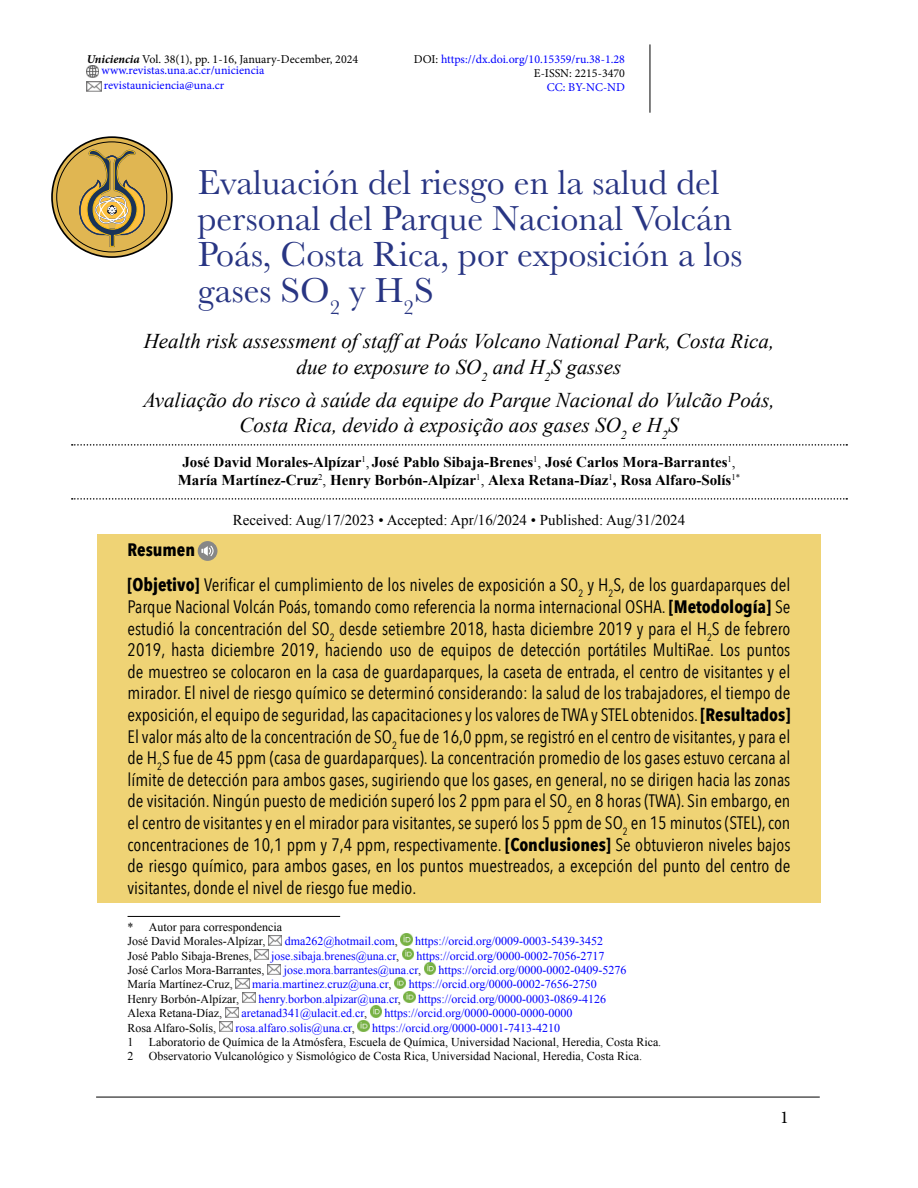
<style>
.page{position:relative;width:918px;height:1188px;background:#fff}
.page>*{position:absolute;margin:0;border:0;box-sizing:border-box;transform-origin:0 0}
.t1{font:36px/36px "Baskerville";color:#283583}
.t2{font:italic 21px/25.2px "Times New Roman";color:#000;text-align:center}
.t3{font:18px/21.6px "Avenir Next Condensed";color:#000}
.t4{font:18px "Minion Pro";color:#000}
.t5{font:700 15px/18px "Times New Roman";color:#000;text-align:center}
.t6{font:15px "Times New Roman";color:#000}
.t7{font:12px "Times New Roman";color:#00f}
.t8{font:12px/14.4px "Times New Roman";color:#000}
.t9{font:12px/14.4px "Minion Pro";color:#00f;text-align:right}
.t10{font:12px/11.4px "Minion Pro";color:#000}
.s1{font-weight:700;font-style:italic}
.s2{color:#00f}
.s3{color:#000}
.s4{font-weight:400}
.s5{font-weight:700}
</style>
<div class="page">
<hr style="left:96px;top:1097px;width:724px;height:1px;background:#000">
<hr style="left:650px;top:44px;width:1px;height:69px;background:#000">
<svg style="left:52px;top:137px;width:120px;height:120px;background:#c5a048"></svg>
<div style="left:51px;top:136px;width:122px;height:122px;border:2px solid #000;border-radius:50%"></div>
<svg style="left:79px;top:149px;width:67px;height:99px;background:#bb9d52"></svg>
<div style="left:97px;top:534px;width:724px;height:369px;background:#efd375"></div>
<svg style="left:72px;top:444px;width:775px;height:2px"></svg>
<svg style="left:72px;top:498px;width:775px;height:2px"></svg>
<svg style="left:87px;top:65px;width:12px;height:12px"></svg>
<img style="left:87px;top:81px;width:14px;height:11px">
<div style="left:198px;top:541px;width:19px;height:20px;background:#878787;border-radius:50%"></div>
<svg style="left:201px;top:546px;width:13px;height:10px"></svg>
<hr style="left:128px;top:916px;width:212px;height:1px;background:#000">
<img style="left:268px;top:935px;width:14px;height:10px">
<svg style="left:401px;top:934px;width:12px;height:26px"></svg>
<svg style="left:424px;top:963px;width:11px;height:11px"></svg>
<svg style="left:236px;top:950px;width:45px;height:53px"></svg>
<svg style="left:394px;top:977px;width:21px;height:26px"></svg>
<img style="left:225px;top:1007px;width:14px;height:10px">
<img style="left:219px;top:1022px;width:14px;height:10px">
<svg style="left:358px;top:1006px;width:23px;height:26px"></svg>
<p class="t10" style="left:102px;top:53px;width:258px;text-indent:-15px"><span class="s1">Uniciencia</span> Vol. 38(1), pp. 1-16, January-December, 2024 <span class="s2">www.revistas.una.ac.cr/uniciencia</span></p>
<p class="t9" style="left:104px;top:78px;width:122px">revistauniciencia@una.cr</p>
<p class="t9" style="left:414px;top:52px;width:213px"><span class="s3">DOI:</span> https://dx.doi.org/10.15359/ru.38-1.28<br><span class="s3">E-ISSN: 2215-3470</span></p>
<p class="t9" style="left:547px;top:81px;width:80px">CC: BY-NC-ND</p>
<h1 class="t1" style="left:198px;top:165px;width:546px">Evaluación del riesgo en la salud del personal del Parque Nacional Volcán<br>Poás, Costa Rica, por exposición a los gases SO<sub>2</sub> y H<sub>2</sub>S</h1>
<p class="t2" style="left:144px;top:328px;width:632px">Health risk assessment of staff at Poás Volcano National Park, Costa Rica, due to exposure to SO<sub>2</sub> and H<sub>2</sub>S gasses</p>
<p class="t2" style="left:143px;top:387px;width:633px">Avaliação do risco à saúde da equipe do Parque Nacional do Vulcão Poás,<br>Costa Rica, devido à exposição aos gases SO<sub>2</sub> e H<sub>2</sub>S</p>
<p class="t5" style="left:178px;top:453px;width:564px">José David Morales-Alpízar<sup>1</sup><span class="s4">,</span> José Pablo Sibaja-Brenes<sup>1</sup><span class="s4">,</span> José Carlos Mora-Barrantes<sup>1</sup><span class="s4">,<br></span>María Martínez-Cruz<sup>2</sup><span class="s4">,</span> Henry Borbón-Alpízar<sup>1</sup><span class="s4">,</span> Alexa Retana-Díaz<sup>1</sup>, Rosa Alfaro-Solís<sup>1*</sup></p>
<p class="t6" style="left:233px;top:510px;width:454px">Received: Aug/17/2023 • Accepted: Apr/16/2024 • Published: Aug/31/2024</p>
<p class="t3" style="left:128px;top:532px;width:664px;line-height:35.1px"><span class="s5">Resumen<br>[Objetivo]</span> Verificar el cumplimiento de los niveles de exposición a SO<sub>2</sub> y H<sub>2</sub>S, de los guardaparques del</p>
<p class="t3" style="left:128px;top:595px;width:664px;text-align:justify">Parque Nacional Volcán Poás, tomando como referencia la norma internacional OSHA. <span class="s5">[Metodología]</span> Se estudió la concentración del SO<sub>2</sub> desde setiembre 2018, hasta diciembre 2019 y para el H<sub>2</sub>S de febrero 2019, hasta diciembre 2019, haciendo uso de equipos de detección portátiles MultiRae. Los puntos de muestreo se colocaron en la casa de guardaparques, la caseta de entrada, el centro de visitantes y el mirador. El nivel de riesgo químico se determinó considerando: la salud de los trabajadores, el tiempo de exposición, el equipo de seguridad, las capacitaciones y los valores de TWA y STEL obtenidos. <span class="s5">[Resultados] </span>El valor más alto de la concentración de SO<sub>2</sub> fue de 16,0 ppm, se registró en el centro de visitantes, y para el de H<sub>2</sub>S fue de 45 ppm (casa de guardaparques). La concentración promedio de los gases estuvo cercana al límite de detección para ambos gases, sugiriendo que los gases, en general, no se dirigen hacia las zonas de visitación. Ningún puesto de medición superó los 2 ppm para el SO<sub>2</sub> en 8 horas (TWA). Sin embargo, en el centro de visitantes y en el mirador para visitantes, se superó los 5 ppm de SO<sub>2</sub> en 15 minutos (STEL), con concentraciones de 10,1 ppm y 7,4 ppm, respectivamente. <span class="s5">[Conclusiones]</span> Se obtuvieron niveles bajos de riesgo químico, para ambos gases, en los puntos muestreados, a excepción del punto del centro de visitantes, donde el nivel de riesgo fue medio.</p>
<p class="t8" style="left:128px;top:919px;width:156px">* Autor para correspondencia<br>José David Morales-Alpízar,</p>
<p class="t7" style="left:285px;top:933px;width:115px">dma262@hotmail.com<span class="s3">,</span></p>
<p class="t7" style="left:415px;top:933px;width:190px">https://orcid.org/0009-0003-5439-3452</p>
<p class="t8" style="left:128px;top:948px;width:126px">José Pablo Sibaja-Brenes,</p>
<p class="t7" style="left:271px;top:948px;width:129px">jose.sibaja.brenes@una.cr<span class="s3">,</span></p>
<p class="t7" style="left:416px;top:948px;width:190px">https://orcid.org/0000-0002-7056-2717</p>
<p class="t8" style="left:128px;top:963px;width:138px">José Carlos Mora-Barrantes,</p>
<p class="t7" style="left:284px;top:962px;width:139px">jose.mora.barrantes@una.cr<span class="s3">,</span></p>
<p class="t7" style="left:438px;top:962px;width:190px">https://orcid.org/0000-0002-0409-5276</p>
<p class="t8" style="left:128px;top:977px;width:107px">María Martínez-Cruz,</p>
<p class="t7" style="left:252px;top:976px;width:141px">maria.martinez.cruz@una.cr<span class="s3">,</span></p>
<p class="t7" style="left:409px;top:976px;width:190px">https://orcid.org/0000-0002-7656-2750</p>
<p class="t8" style="left:128px;top:991px;width:113px">Henry Borbón-Alpízar,</p>
<p class="t7" style="left:258px;top:991px;width:144px">henry.borbon.alpizar@una.cr<span class="s3">,</span></p>
<p class="t7" style="left:418px;top:991px;width:190px">https://orcid.org/0000-0003-0869-4126</p>
<p class="t8" style="left:128px;top:1006px;width:96px">Alexa Retana-Díaz,</p>
<p class="t7" style="left:242px;top:1005px;width:127px">aretanad341@ulacit.ed.cr<span class="s3">,</span></p>
<p class="t7" style="left:384px;top:1005px;width:190px">https://orcid.org/0000-0000-0000-0000</p>
<p class="t8" style="left:128px;top:1020px;width:90px">Rosa Alfaro-Solís,</p>
<p class="t7" style="left:236px;top:1020px;width:121px">rosa.alfaro.solis@una.cr<span class="s3">,</span></p>
<p class="t7" style="left:372px;top:1020px;width:190px">https://orcid.org/0000-0001-7413-4210</p>
<p class="t8" style="left:128px;top:1035px;width:7px">1</p>
<p class="t8" style="left:149px;top:1035px;width:514px">Laboratorio de Química de la Atmósfera, Escuela de Química, Universidad Nacional, Heredia, Costa Rica.</p>
<p class="t8" style="left:128px;top:1049px;width:7px">2</p>
<p class="t8" style="left:149px;top:1049px;width:495px">Observatorio Vulcanológico y Sismológico de Costa Rica, Universidad Nacional, Heredia, Costa Rica.</p>
<p class="t4" style="left:780px;top:1105px;width:10px">1</p>
</div>
